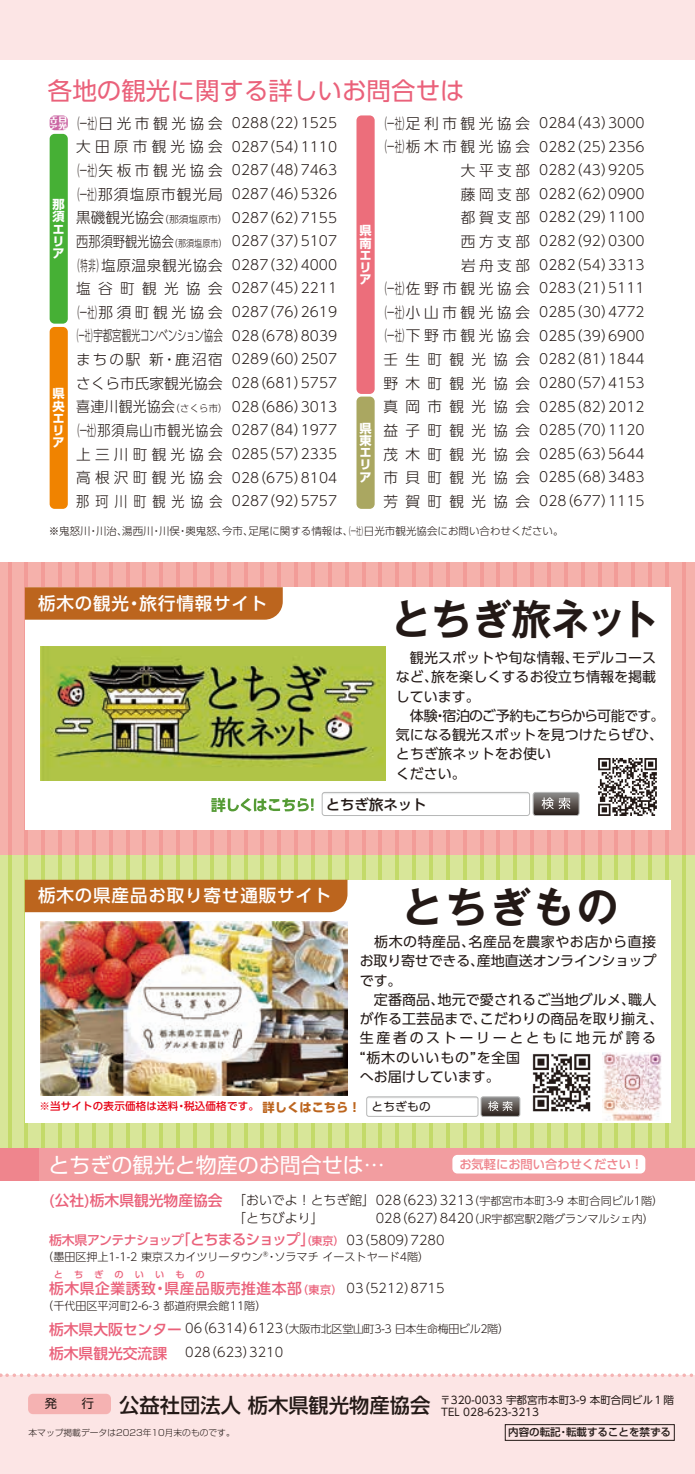
<style>
.page{position:relative;width:695px;height:1474px;background:#fff}
.page>*{position:absolute;margin:0;border:0;box-sizing:border-box;transform-origin:0 0}
.t1{font:700 41.65px "Gothic MB101 Pr 6 De";color:#231916;scale:.96 1}
.t2{font:700 41.65px "Gothic MB101 Pr 6 De";color:#231916}
.t3{font:24.5px "UD Shin Go Pr 6";color:#ea617a}
.t4{font:21px "Shin Go Pr 6";color:#fff}
.t5{font:500 20.3px "UD Shin Go NT Pr 6 N";color:#231916}
.t6{font:500 17.5px "UD Shin Go Pr 6";letter-spacing:.05em;color:#fff}
.t7{font:500 14.7px "UD Shin Go Pr 6";color:#ea617a}
.t8{font:500 14.7px "UD Shin Go Pr 6";letter-spacing:.04em;color:#ea617a}
.t9{font:300 14.53px/23.6px "UD Shin Go Pr 6";letter-spacing:.255em;color:#231916;text-align:justify;scale:.5 1}
.t10{font:500 14.35px "UD Shin Go Pr 6";color:#231916}
.t11{font:14px/19.2px "UD Shin Go Pr 6";letter-spacing:.005em;color:#231916}
.t12{font:300 13.83px/23.6px "UD Shin Go Pr 6";letter-spacing:.005em;color:#231916;text-align:right}
.t13{font:300 12.95px "UD Shin Go Pr 6";color:#231916}
.t14{font:700 12.25px/12.2px "UD Shin Go Pr 6";color:#fff}
.t15{font:500 12.25px "UD Shin Go Pr 6";color:#ef858d}
.t16{font:300 11.03px/18.4px "UD Shin Go Pr 6";color:#231916}
.t17{font:300 11.03px "UD Shin Go Pr 6";letter-spacing:-.03em;color:#231916}
.t18{font:300 10.5px "UD Shin Go Pr 6";color:#231916}
.t19{font:10.5px/12.2px "UD Shin Go NT Pr 6 N";color:#231916}
.t20{font:500 10.5px "UD Shin Go Pr 6";letter-spacing:.02em;color:#e60013}
.t21{font:500 10.5px "Shin Go Pr 6";color:#231916}
.t22{font:300 9.8px "UD Shin Go Pr 6";letter-spacing:.005em;color:#231916}
.t23{font:500 9.28px "UD Shin Go Pr 6";color:#ea617a}
.t24{font:300 8.75px "Shin Go Pr 6";color:#231916}
.t25{font:700 6.83px/6.5px "UD Shin Go Pr 6";color:#fff;scale:1.3 1}
.t26{font:700 4.73px/4.2px "UD Shin Go Pr 6";color:#fff;scale:1.88 1}
.s1{font-size:14.53px}
.s2{font-size:9.8px}
.s3{font-weight:700;font-size:12.25px;color:#bc651e}
.s4{font-weight:400;font-size:11.72px;color:#231916}
.s5{font-weight:300;font-size:12.95px;color:#231916}
.s6{font-size:12.95px}
.s7{font-weight:500;color:#ea617a}
.s8{font-weight:500;font-size:14.7px;color:#ea617a}
.s9{font-weight:500;font-size:11.03px;color:#ea617a}
.s10{font-size:11.03px}
</style>
<div class="page">
<div style="left:0;top:1375px;width:694px;height:98px;background:#fce5e5"></div>
<div style="left:0;top:0;width:694px;height:59px;background:#fce5e5"></div>
<div style="left:0;top:1147px;width:694px;height:33px;background:#f29da0"></div>
<div style="left:0;top:1147px;width:39px;height:33px;background:#ef858d"></div>
<div style="left:452px;top:1154px;width:193px;height:19px;background:#fff;border-radius:5px"></div>
<svg style="left:0;top:855px;width:694px;height:292px;background:#d4e390"></svg>
<div style="left:25px;top:879px;width:645px;height:243px;background:#fff"></div>
<svg style="left:0;top:562px;width:694px;height:293px;background:#f4aca7"></svg>
<div style="left:25px;top:587px;width:645px;height:243px;background:#fff"></div>
<div style="left:28px;top:1393px;width:83px;height:21px;background:#f5b2b2;border-radius:5px"></div>
<div style="left:505px;top:1424px;width:169px;height:16px;border:1px solid #231916"></div>
<svg style="left:7px;top:1373px;width:686px;height:3px"></svg>
<img style="left:598px;top:758px;width:59px;height:58px">
<div style="left:50px;top:115px;width:18px;height:15px;background:#cb67a4;border-radius:5px"></div>
<div style="left:356px;top:115px;width:18px;height:279px;background:#ec6e7b;border-radius:5px"></div>
<div style="left:356px;top:396px;width:18px;height:113px;background:#aaa761;border-radius:5px"></div>
<div style="left:50px;top:134px;width:18px;height:189px;background:#46b035;border-radius:5px"></div>
<div style="left:50px;top:327px;width:18px;height:182px;background:#f08300;border-radius:5px"></div>
<svg style="left:322px;top:792px;width:257px;height:23px"></svg>
<svg style="left:211px;top:797px;width:102px;height:15px"></svg>
<div style="left:25px;top:879px;width:322px;height:33px;background:#bc651e"></div>
<img style="left:40px;top:921px;width:307px;height:174px">
<img style="left:532px;top:1054px;width:59px;height:58px">
<div style="left:480px;top:1096px;width:40px;height:20px;border:1px solid #b6b7b7;border-radius:2px"></div>
<svg style="left:366px;top:1096px;width:153px;height:20px"></svg>
<img style="left:40px;top:646px;width:345px;height:134px">
<div style="left:25px;top:587px;width:258px;height:32px;background:#bc651e"></div>
<img style="left:602px;top:1052px;width:59px;height:68px">
<h2 class="t3" style="left:48px;top:71px;width:418px">各地の観光に関する詳しいお問合せは</h2>
<p class="t26" style="left:50px;top:116px;width:6px">エリア</p>
<p class="t25" style="left:58px;top:116px;width:8px">日光</p>
<p class="t14" style="left:53px;top:198px;width:14px">那須エリア</p>
<p class="t14" style="left:53px;top:387px;width:14px">県央エリア</p>
<p class="t12" style="left:76px;top:110px;width:262px">0288（22）1525<br>0287（54）1110<br>0287（48）7463<br>0287（46）5326<br>0287（62）7155<br><span class="s1">西那須野観光協会</span><span class="s2">（那須塩原市）</span> 0287（37）5107<br>0287（32）4000<br>0287（45）2211<br>0287（76）2619<br>028（678）8039<br>0289（60）2507<br>028（681）5757<br><span class="s1">喜連川観光協会</span><span class="s2">（さくら市）</span> 028（686）3013<br>0287（84）1977<br>0285（57）2335<br>028（675）8104<br>0287（92）5757</p>
<p class="t12" style="left:539px;top:110px;width:107px;text-align:justify">0284（43）3000<br>0282（25）2356<br>0282（43）9205<br>0282（62）0900<br>0282（29）1100<br>0282（92）0300<br>0282（54）3313<br>0283（21）5111<br>0285（30）4772<br>0285（39）6900<br>0282（81）1844<br>0280（57）4153<br>0285（82）2012<br>0285（70）1120<br>0285（63）5644<br>0285（68）3483<br>028（677）1115</p>
<p class="t9" style="left:73px;top:111px;width:302px">（一社）日光市観光協会大田原市観光協会（一社）矢板市観光協会（一社）那須塩原市観光局</p>
<p class="t22" style="left:76px;top:212px;width:153px"><span class="s1">黒磯観光協会</span>（那須塩原市）</p>
<p class="t9" style="left:73px;top:253px;width:302px">（特非）塩原温泉観光協会塩谷町観光協会（一社）那須町観光協会（一社）宇都宮観光コンベンション協会まちの駅 新・鹿沼宿さくら市氏家観光協会</p>
<p class="t9" style="left:73px;top:418px;width:302px">（一社）那須烏山市観光協会上三川町観光協会高根沢町観光協会那珂川町観光協会</p>
<p class="t9" style="left:380px;top:111px;width:302px;text-align:right">（一社）足利市観光協会（一社）栃木市観光協会大平支部<br>藤岡支部<br>都賀支部<br>西方支部<br>岩舟支部<br>（一社）佐野市観光協会（一社）小山市観光協会（一社）下野市観光協会壬生町観光協会野木町観光協会真岡市観光協会益子町観光協会茂木町観光協会市貝町観光協会芳賀町観光協会</p>
<p class="t14" style="left:359px;top:224px;width:14px">県南エリア</p>
<p class="t14" style="left:359px;top:421px;width:14px">県東エリア</p>
<p class="t18" style="left:49px;top:522px;width:516px">※鬼怒川・川治、湯西川・川俣・奥鬼怒、今市、足尾に関する情報は、（一社）日光市観光協会にお問い合わせください。</p>
<p class="t6" style="left:38px;top:589px;width:231px">栃木の観光・旅行情報サイト</p>
<h1 class="t1" style="left:391px;top:585px;width:281px">とちぎ旅ネット</h1>
<p class="t11" style="left:396px;top:647px;width:270px">　観光スポットや旬な情報、モデルコースなど、旅を楽しくするお役立ち情報を掲載しています。<br>　体験・宿泊のご予約もこちらから可能です。気になる観光スポットを見つけたらぜひ、とちぎ旅ネットをお使い<br>ください。</p>
<p class="t10" style="left:326px;top:792px;width:102px">とちぎ旅ネット</p>
<p class="t6" style="left:38px;top:881px;width:295px">栃木の県産品お取り寄せ通販サイト</p>
<h1 class="t2" style="left:401px;top:873px;width:218px">とちぎもの</h1>
<p class="t11" style="left:359px;top:931px;width:305px">　栃木の特産品、名産品を農家やお店から直接お取り寄せできる、産地直送オンラインショップです。<br>　定番商品、地元で愛されるご当地グルメ、職人が作る工芸品まで、こだわりの商品を取り揃え、生産者のストーリーとともに地元が誇る“栃木のいいもの”を全国<br>へお届けしています。</p>
<p class="t20" style="left:39px;top:1097px;width:393px">※当サイトの表示価格は送料・税込価格です。<span class="s3">詳しくはこちら！</span> <span class="s4">とちぎもの</span></p>
<h3 class="t4" style="left:49px;top:1147px;width:338px">とちぎの観光と物産のお問合せは…</h3>
<p class="t15" style="left:459px;top:1154px;width:185px">お気軽にお問い合わせください！</p>
<p class="t7" style="left:49px;top:1187px;width:327px">(公社)栃木県観光物産協会 <span class="s5">「おいでよ！とちぎ館」</span></p>
<p class="t13" style="left:233px;top:1207px;width:92px">「とちびより」</p>
<p class="t16" style="left:375px;top:1190px;width:289px"><span class="s6">028（623）3213</span>（宇都宮市本町3-9 本町合同ビル1階）<br><span class="s6">028（627）8420</span>（JR宇都宮駅2階グランマルシェ内）</p>
<p class="t13" style="left:49px;top:1229px;width:397px"><span class="s7">栃木県アンテナショップ</span><span class="s8">「とちまるショップ」</span><span class="s9">（東京）</span> 03（5809）7280</p>
<p class="t16" style="left:42px;top:1247px;width:388px">（墨田区押上1-1-2 東京スカイツリータウン®・ソラマチ イーストヤード4階）</p>
<p class="t13" style="left:346px;top:1277px;width:100px">03（5212）8715</p>
<p class="t23" style="left:54px;top:1266px;width:153px">と ち ぎ の い い も の</p>
<p class="t16" style="left:42px;top:1296px;width:226px">（千代田区平河町2-6-3 都道府県会館11階）</p>
<p class="t8" style="left:49px;top:1276px;width:295px">栃木県企業誘致・県産品販売推進本部<span class="s10">（東京）</span></p>
<p class="t17" style="left:49px;top:1320px;width:461px"><span class="s8">栃木県大阪センター</span> <span class="s6">06（6314）6123</span>（大阪市北区堂山町3-3 日本生命梅田ビル2階）</p>
<p class="t13" style="left:49px;top:1341px;width:235px"><span class="s8">栃木県観光交流課</span> 028（623）3210</p>
<h3 class="t5" style="left:45px;top:1388px;width:387px"><sup>発　　行</sup> 公益社団法人 栃木県観光物産協会</h3>
<p class="t19" style="left:440px;top:1392px;width:235px">〒320-0033 宇都宮市本町3-9 本町合同ビル１階<br>TEL 028-623-3213</p>
<p class="t24" style="left:29px;top:1425px;width:208px">本マップ掲載データは2023年10月末のものです。</p>
<p class="t21" style="left:508px;top:1423px;width:164px">内容の転記・転載することを禁ずる</p>
</div>
